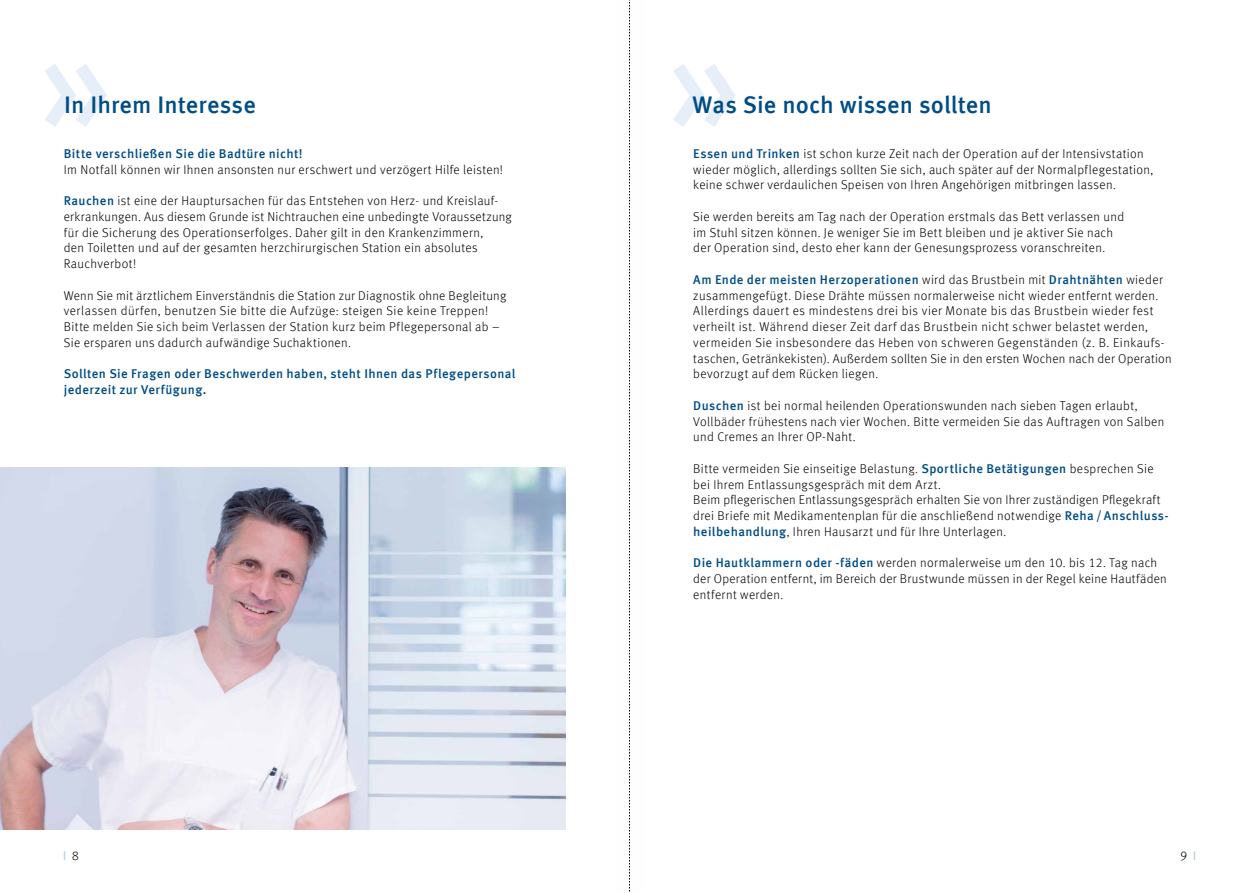
<style>
.page{position:relative;width:1259px;height:893px;background:#fff}
.page>*{position:absolute;margin:0;border:0;box-sizing:border-box;transform-origin:0 0}
.t1{font:500 24px "Meta Offc";letter-spacing:.005em;color:#004d86}
.t2{font:300 12.75px/15.8px "Meta Offc";letter-spacing:.03em;color:#000}
.t3{font:500 12.75px/15.8px "Meta Offc";letter-spacing:.03em;color:#004d86}
.s1{font-weight:500;color:#004d86}
</style>
<div class="page">
<svg style="left:1193px;top:851px;width:2px;height:9px"></svg>
<img style="left:0;top:468px;width:566px;height:361px">
<svg style="left:45px;top:64px;width:62px;height:63px"></svg>
<svg style="left:673px;top:64px;width:62px;height:63px"></svg>
<svg style="left:629px;top:0;width:1px;height:892px"></svg>
<h1 class="t1" style="left:64px;top:91px;width:193px">In Ihrem Interesse</h1>
<h1 class="t1" style="left:692px;top:91px;width:301px">Was Sie noch wissen sollten</h1>
<p class="t3" style="left:64px;top:146px;width:240px">Bitte verschließen Sie die Badtüre nicht!</p>
<p class="t2" style="left:64px;top:162px;width:441px">Im Notfall können wir Ihnen ansonsten nur erschwert und verzögert Hilfe leisten!</p>
<p class="t2" style="left:64px;top:193px;width:449px"><span class="s1">Rauchen</span> ist eine der Hauptursachen für das Entstehen von Herz- und Kreislauf&shy;erkrankungen. Aus diesem Grunde ist Nichtrauchen eine unbedingte Voraussetzung für die Sicherung des Operationserfolges. Daher gilt in den Krankenzimmern,<br>den Toiletten und auf der gesamten herzchirurgischen Station ein absolutes Rauchverbot!</p>
<p class="t2" style="left:64px;top:288px;width:444px">Wenn Sie mit ärztlichem Einverständnis die Station zur Diagnostik ohne Begleitung verlassen dürfen, benutzen Sie bitte die Aufzüge: steigen Sie keine Treppen!<br>Bitte melden Sie sich beim Verlassen der Station kurz beim Pflegepersonal ab – Sie ersparen uns dadurch aufwändige Suchaktionen.</p>
<p class="t3" style="left:64px;top:367px;width:453px">Sollten Sie Fragen oder Beschwerden haben, steht Ihnen das Pflegepersonal jederzeit zur Verfügung.</p>
<p class="t2" style="left:693px;top:146px;width:462px"><span class="s1">Essen und Trinken</span> ist schon kurze Zeit nach der Operation auf der Intensivstation wieder möglich, allerdings sollten Sie sich, auch später auf der Normalpflegestation, keine schwer verdaulichen Speisen von Ihren Angehörigen mitbringen lassen.</p>
<p class="t2" style="left:693px;top:209px;width:432px">Sie werden bereits am Tag nach der Operation erstmals das Bett verlassen und im Stuhl sitzen können. Je weniger Sie im Bett bleiben und je aktiver Sie nach der Operation sind, desto eher kann der Genesungsprozess voranschreiten.</p>
<p class="t2" style="left:693px;top:272px;width:480px"><span class="s1">Am Ende der meisten Herzoperationen</span> wird das Brustbein mit <span class="s1">Drahtnähten</span> wieder zusammengefügt. Diese Drähte müssen normalerweise nicht wieder entfernt werden.<br>Allerdings dauert es mindestens drei bis vier Monate bis das Brustbein wieder fest verheilt ist. Während dieser Zeit darf das Brustbein nicht schwer belastet werden, vermeiden Sie insbesondere das Heben von schweren Gegenständen (z. B. Einkaufs&shy;taschen, Getränkekisten). Außerdem sollten Sie in den ersten Wochen nach der Operation bevorzugt auf dem Rücken liegen.</p>
<p class="t2" style="left:693px;top:398px;width:472px"><span class="s1">Duschen</span> ist bei normal heilenden Operationswunden nach sieben Tagen erlaubt,<br>Vollbäder frühestens nach vier Wochen. Bitte vermeiden Sie das Auftragen von Salben und Cremes an Ihrer OP-Naht.</p>
<p class="t2" style="left:693px;top:461px;width:477px">Bitte vermeiden Sie einseitige Belastung. <span class="s1">Sportliche Betätigungen</span> besprechen Sie bei Ihrem Entlassungsgespräch mit dem Arzt.<br>Beim pflegerischen Entlassungsgespräch erhalten Sie von Ihrer zuständigen Pflegekraft drei Briefe mit Medikamentenplan für die anschließend notwendige <span class="s1">Reha / Anschluss&shy;heilbehandlung</span>, Ihren Hausarzt und für Ihre Unterlagen.</p>
<p class="t2" style="left:693px;top:555px;width:475px"><span class="s1">Die Hautklammern oder -fäden</span> werden normalerweise um den 10. bis 12. Tag nach der Operation entfernt, im Bereich der Brustwunde müssen in der Regel keine Hautfäden entfernt werden.</p>
<p class="t2" style="left:72px;top:848px;width:9px">8</p>
<p class="t2" style="left:1180px;top:848px;width:9px">9</p>
</div>
